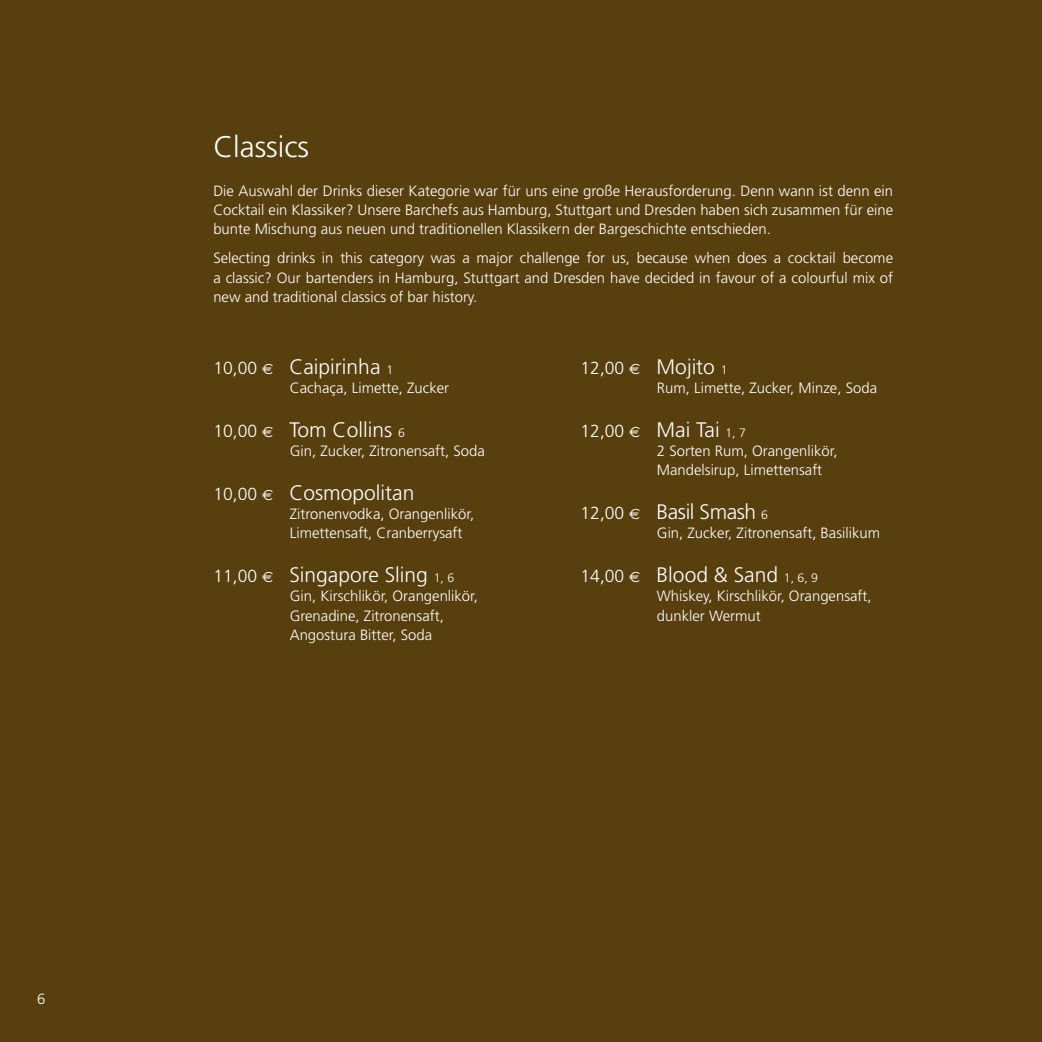
<style>
.page{position:relative;width:1042px;height:1042px;background:#573f0e}
.page>*{position:absolute;margin:0;border:0;box-sizing:border-box;transform-origin:0 0}
.t1{font:300 29.75px "Frutiger";color:#fff}
.t2{font:300 21px "Frutiger";color:#fff}
.t3{font:300 21px "Frutiger";letter-spacing:-.02em;color:#fff}
.t4{font:300 14.88px/19.2px "Frutiger";color:#fff}
.s1{font-size:17.5px}
.s2{font-family:"Euro Sans";font-weight:400;font-size:14.88px}
.s3{font-size:12.25px}
</style>
<div class="page">
<hr style="left:1041px;top:0;width:1px;height:1042px;background:#4a5349">
<p class="t4" style="left:37px;top:989px;width:10px">6</p>
<h1 class="t1" style="left:213px;top:130px;width:97px">Classics</h1>
<p class="t4" style="left:213px;top:181px;width:681px;text-align:justify">Die Auswahl der Drinks dieser Kategorie war für uns eine große Herausforderung. Denn wann ist denn ein Cocktail ein Klassiker? Unsere Barchefs aus Hamburg, Stuttgart und Dresden haben sich zusammen für eine bunte Mischung aus neuen und traditionellen Klassikern der Bargeschichte entschieden.</p>
<p class="t4" style="left:213px;top:249px;width:681px;text-align:justify">Selecting drinks in this category was a major challenge for us, because when does a cocktail become a classic? Our bartenders in Hamburg, Stuttgart and Dresden have decided in favour of a colourful mix of new and traditional classics of bar history.</p>
<h2 class="t2" style="left:213px;top:354px;width:181px"><span class="s1">10,00</span> <span class="s2">€</span> Caipirinha <span class="s3">1</span></h2>
<p class="t4" style="left:290px;top:378px;width:161px">Cachaça, Limette, Zucker</p>
<h2 class="t2" style="left:213px;top:417px;width:193px"><span class="s1">10,00</span> <span class="s2">€</span> Tom Collins <span class="s3">6</span></h2>
<p class="t4" style="left:290px;top:441px;width:197px">Gin, Zucker, Zitronensaft, Soda</p>
<h2 class="t2" style="left:213px;top:480px;width:202px"><span class="s1">10,00</span> <span class="s2">€</span> Cosmopolitan</h2>
<p class="t4" style="left:290px;top:504px;width:186px">Zitronenvodka, Orangenlikör,<br>Limettensaft, Cranberrysaft</p>
<h2 class="t2" style="left:213px;top:563px;width:242px"><span class="s1">11,00</span> <span class="s2">€</span> Singapore Sling <span class="s3">1, 6</span></h2>
<p class="t4" style="left:290px;top:586px;width:190px">Gin, Kirschlikör, Orangenlikör,<br>Grenadine, Zitronensaft,<br>Angostura Bitter, Soda</p>
<h2 class="t2" style="left:580px;top:354px;width:149px"><span class="s1">12,00</span> <span class="s2">€</span> Mojito <span class="s3">1</span></h2>
<p class="t4" style="left:657px;top:378px;width:222px">Rum, Limette, Zucker, Minze, Soda</p>
<h2 class="t2" style="left:580px;top:417px;width:167px"><span class="s1">12,00</span> <span class="s2">€</span> Mai Tai <span class="s3">1, 7</span></h2>
<p class="t4" style="left:657px;top:441px;width:182px">2 Sorten Rum, Orangenlikör,<br>Mandelsirup, Limettensaft</p>
<h2 class="t3" style="left:580px;top:500px;width:189px"><span class="s1">12,00</span> <span class="s2">€</span> Basil Smash <span class="s3">6</span></h2>
<p class="t4" style="left:657px;top:523px;width:225px">Gin, Zucker, Zitronensaft, Basilikum</p>
<h2 class="t2" style="left:580px;top:563px;width:239px"><span class="s1">14,00</span> <span class="s2">€</span> Blood &amp; Sand <span class="s3">1, 6, 9</span></h2>
<p class="t4" style="left:657px;top:586px;width:216px">Whiskey, Kirschlikör, Orangensaft, dunkler Wermut</p>
</div>
